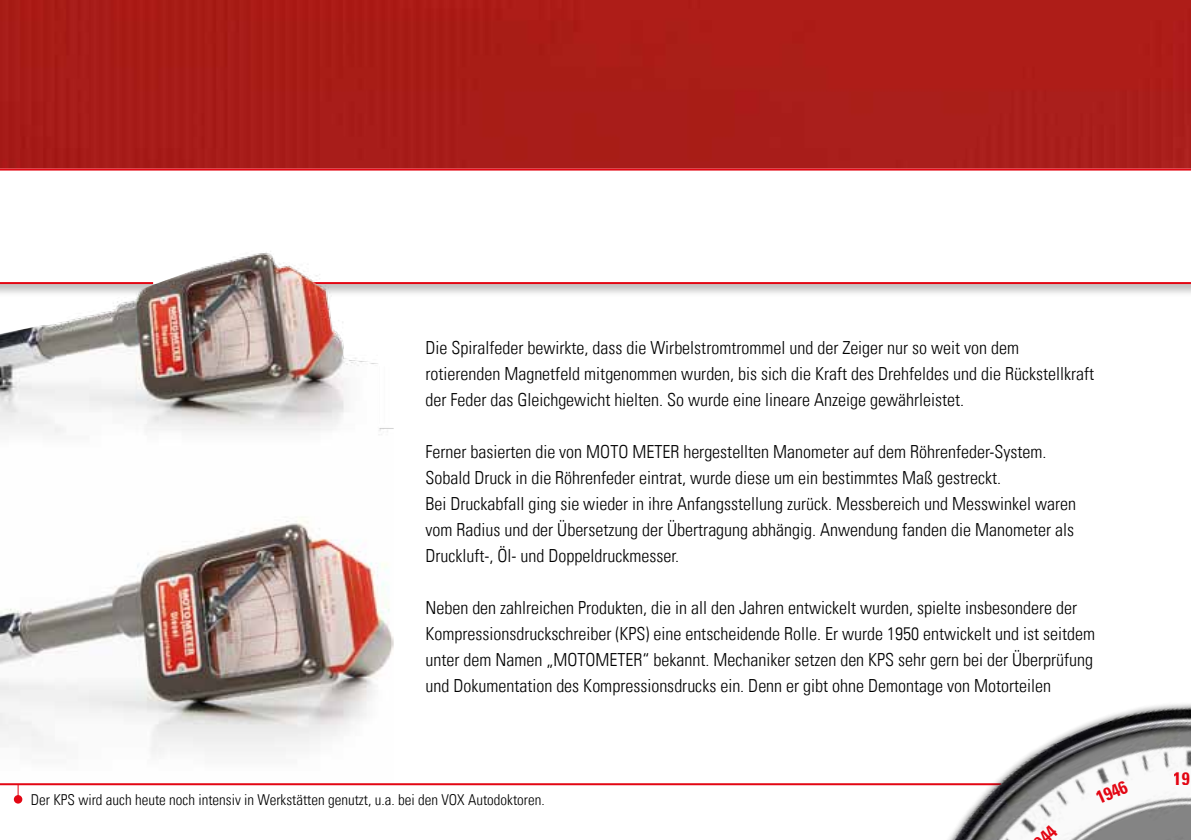
<style>
.page{position:relative;width:1191px;height:840px;background:#fff}
.page>*{position:absolute;margin:0;border:0;box-sizing:border-box;transform-origin:0 0}
.t1{font:300 condensed 18px/26px "Univers LT";color:#000}
.t2{font:700 condensed 18px "Univers LT";color:#e30613}
.t3{font:300 condensed 15px "Univers LT";color:#000}
</style>
<div class="page">
<div style="left:0;top:0;width:1191px;height:166px;background:#a91d18"></div>
<div style="left:0;top:166px;width:1191px;height:131px;background:#000;opacity:.25"></div>
<svg style="left:0;top:170px;width:1191px;height:112px"></svg>
<div style="left:14px;top:794px;width:8px;height:9px;background:#e30613;border-radius:50%"></div>
<hr style="left:0;top:168px;width:1191px;height:2px;background:#e30613">
<hr style="left:311px;top:282px;width:880px;height:2px;background:#e30613">
<img style="left:0;top:242px;width:394px;height:512px">
<hr style="left:0;top:782px;width:1001px;height:2px;background:#e30613">
<img style="left:822px;top:704px;width:369px;height:135px">
<svg style="left:1038px;top:823px;width:20px;height:16px"></svg>
<p class="t1" style="left:425px;top:334px;width:670px">Die Spiralfeder bewirkte, dass die Wirbelstromtrommel und der Zeiger nur so weit von dem rotierenden Magnetfeld mitgenommen wurden, bis sich die Kraft des Drehfeldes und die Rückstellkraft der Feder das Gleichgewicht hielten. So wurde eine lineare Anzeige gewährleistet.</p>
<p class="t1" style="left:425px;top:438px;width:652px">Ferner basierten die von MOTO METER hergestellten Manometer auf dem Röhrenfeder-System.<br>Sobald Druck in die Röhrenfeder eintrat, wurde diese um ein bestimmtes Maß gestreckt.<br>Bei Druckabfall ging sie wieder in ihre Anfangsstellung zurück. Messbereich und Messwinkel waren vom Radius und der Übersetzung der Übertragung abhängig. Anwendung fanden die Manometer als Druckluft-, Öl- und Doppeldruckmesser.</p>
<p class="t1" style="left:425px;top:594px;width:671px">Neben den zahlreichen Produkten, die in all den Jahren entwickelt wurden, spielte insbesondere der Kompressionsdruckschreiber (KPS) eine entscheidende Rolle. Er wurde 1950 entwickelt und ist seitdem unter dem Namen „MOTOMETER“ bekannt. Mechaniker setzen den KPS sehr gern bei der Überprüfung und Dokumentation des Kompressionsdrucks ein. Denn er gibt ohne Demontage von Motorteilen</p>
<p class="t3" style="left:31px;top:790px;width:515px">Der KPS wird auch heute noch intensiv in Werkstätten genutzt, u.a. bei den VOX Autodoktoren.</p>
<p class="t2" style="left:1092px;top:787px;width:33px;rotate:-24deg">1946</p>
<p class="t2" style="left:1173px;top:766px;width:17px">19</p>
</div>
